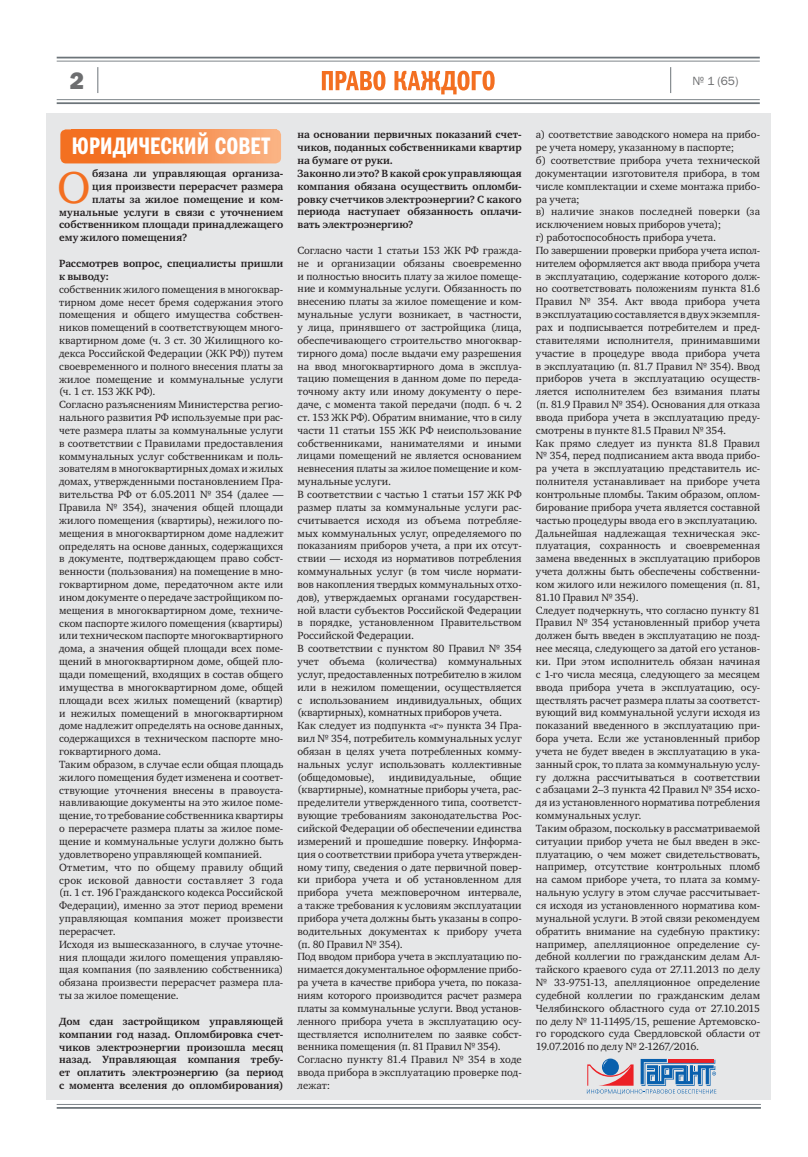
<style>
.page{position:relative;width:808px;height:1157px;background:#fff}
.page>*{position:absolute;margin:0;border:0;box-sizing:border-box;transform-origin:0 0}
.t1{font:45.8px "Charter ITC";color:#f36f21}
.t2{font:24px "Franklin Gothic Demi Cmp ITC";letter-spacing:.005em;color:#fff}
.t3{font:24px "Franklin Gothic Heavy ITC";color:#6d6e70}
.t4{font:12px "Franklin Gothic Book ITC";color:#6d6e70}
.t5{font:10.7px/12.8px "Charter ITC";color:#231f20}
.t6{font:700 10.7px/12.8px "Charter ITC";letter-spacing:.005em;color:#231f20}
</style>
<div class="page">
<svg style="left:57px;top:1104px;width:704px;height:4px"></svg>
<svg style="left:57px;top:57px;width:703px;height:47px"></svg>
<div style="left:46px;top:113px;width:725px;height:987px;background:#e6e7e8"></div>
<svg style="left:60px;top:129px;width:221px;height:34px"></svg>
<div style="left:72px;top:130px;width:205px;height:32px;background:linear-gradient(to right,#f26510,#fab181)"></div>
<svg style="left:587px;top:1059px;width:129px;height:35px"></svg>
<h2 class="t3" style="left:70px;top:72px;width:16px">2</h2>
<p class="t4" style="left:692px;top:76px;width:48px">№ 1 (65)</p>
<h2 class="t2" style="left:72px;top:137px;width:200px">ЮРИДИЧЕСКИЙ СОВЕТ</h2>
<h1 class="t1" style="left:57px;top:170px;width:35px">О</h1>
<p class="t6" style="left:92px;top:167px;width:193px">бязана ли управляющая организа-</p>
<p class="t6" style="left:92px;top:180px;width:193px">ция произвести перерасчет размера</p>
<p class="t6" style="left:92px;top:193px;width:193px">платы за жилое помещение и ком-</p>
<p class="t6" style="left:59px;top:206px;width:226px">мунальные услуги в связи с уточнением</p>
<p class="t6" style="left:59px;top:219px;width:226px">собственником площади принадлежащего</p>
<p class="t6" style="left:59px;top:232px;width:130px">ему жилого помещения?</p>
<p class="t6" style="left:59px;top:257px;width:226px">Рассмотрев вопрос, специалисты пришли к выводу:</p>
<p class="t5" style="left:59px;top:284px;width:226px">собственник жилого помещения в многоквар&shy;тирном доме несет бремя содержания этого помещения и общего имущества собствен&shy;ников помещений в соответствующем много&shy;квартирном доме (ч. 3 ст. 30 Жилищного ко&shy;декса Российской Федерации (ЖК РФ)) путем своевременного и полного внесения платы за жилое помещение и коммунальные услуги (ч. 1 ст. 153 ЖК РФ).<br>Согласно разъяснениям Министерства регио&shy;нального развития РФ используемые при рас&shy;чете размера платы за коммунальные услуги в соответствии с Правилами предоставления коммунальных услуг собственникам и поль&shy;зователям в многоквартирных домах и жилых домах, утвержденными постановлением Пра&shy;вительства РФ от 6.05.2011 № 354 (далее — Правила № 354), значения общей площади жилого помещения (квартиры), нежилого по&shy;мещения в многоквартирном доме надлежит определять на основе данных, содержащихся в документе, подтверждающем право собст&shy;венности (пользования) на помещение в мно&shy;гоквартирном доме, передаточном акте или ином документе о передаче застройщиком по&shy;мещения в многоквартирном доме, техниче&shy;ском паспорте жилого помещения (квартиры) или техническом паспорте многоквартирного дома, а значения общей площади всех поме&shy;щений в многоквартирном доме, общей пло&shy;щади помещений, входящих в состав общего имущества в многоквартирном доме, общей площади всех жилых помещений (квартир) и нежилых помещений в многоквартирном доме надлежит определять на основе данных, содержащихся в техническом паспорте мно&shy;гоквартирного дома.<br>Таким образом, в случае если общая площадь жилого помещения будет изменена и соответ&shy;ствующие уточнения внесены в правоуста&shy;навливающие документы на это жилое поме&shy;щение, то требование собственника квартиры о перерасчете размера платы за жилое поме&shy;щение и коммунальные услуги должно быть удовлетворено управляющей компанией.<br>Отметим, что по общему правилу общий срок исковой давности составляет 3 года (п. 1 ст. 196 Гражданского кодекса Российской Федерации), именно за этот период времени управляющая компания может произвести перерасчет.<br>Исходя из вышесказанного, в случае уточне&shy;ния площади жилого помещения управляю&shy;щая компания (по заявлению собственника) обязана произвести перерасчет размера пла&shy;ты за жилое помещение.</p>
<p class="t6" style="left:59px;top:1015px;width:226px;text-align:justify">Дом сдан застройщиком управляющей компании год назад. Опломбировка счет&shy;чиков электроэнергии произошла месяц назад. Управляющая компания требу&shy;ет оплатить электроэнергию (за период с момента вселения до опломбирования)</p>
<p class="t6" style="left:298px;top:129px;width:226px">на основании первичных показаний счет&shy;чиков, поданных собственниками квартир на бумаге от руки.<br>Законно ли это? В какой срок управляющая компания обязана осуществить опломби&shy;ровку счетчиков электроэнергии? С какого периода наступает обязанность оплачи&shy;вать электроэнергию?</p>
<p class="t5" style="left:298px;top:245px;width:226px">Согласно части 1 статьи 153 ЖК РФ гражда&shy;не и организации обязаны своевременно и полностью вносить плату за жилое помеще&shy;ние и коммунальные услуги. Обязанность по внесению платы за жилое помещение и ком&shy;мунальные услуги возникает, в частности, у лица, принявшего от застройщика (лица, обеспечивающего строительство многоквар&shy;тирного дома) после выдачи ему разрешения на ввод многоквартирного дома в эксплуа&shy;тацию помещения в данном доме по переда&shy;точному акту или иному документу о пере&shy;даче, с момента такой передачи (подп. 6 ч. 2 ст. 153 ЖК РФ). Обратим внимание, что в силу части 11 статьи 155 ЖК РФ неиспользование собственниками, нанимателями и иными лицами помещений не является основанием невнесения платы за жилое помещение и ком&shy;мунальные услуги.<br>В соответствии с частью 1 статьи 157 ЖК РФ размер платы за коммунальные услуги рас&shy;считывается исходя из объема потребляе&shy;мых коммунальных услуг, определяемого по показаниям приборов учета, а при их отсут&shy;ствии — исходя из нормативов потребления коммунальных услуг (в том числе нормати&shy;вов накопления твердых коммунальных отхо&shy;дов), утверждаемых органами государствен&shy;ной власти субъектов Российской Федерации в порядке, установленном Правительством Российской Федерации.<br>В соответствии с пунктом 80 Правил № 354 учет объема (количества) коммунальных услуг, предоставленных потребителю в жилом или в нежилом помещении, осуществляется с использованием индивидуальных, общих (квартирных), комнатных приборов учета.<br>Как следует из подпункта «г» пункта 34 Пра&shy;вил № 354, потребитель коммунальных услуг обязан в целях учета потребленных комму&shy;нальных услуг использовать коллективные (общедомовые),</p>
<p class="t5" style="left:298px;top:771px;width:226px;text-indent:192px">общие (квартирные), комнатные приборы учета, рас&shy;пределители утвержденного типа, соответст&shy;вующие требованиям законодательства Рос&shy;сийской Федерации об обеспечении единства измерений и прошедшие поверку. Информа&shy;ция о соответствии прибора учета утвержден&shy;ному типу, сведения о дате первичной повер&shy;ки прибора учета и об установленном для прибора учета межповерочном интервале, а также требования к условиям эксплуатации прибора учета должны быть указаны в сопро&shy;водительных документах к прибору учета (п. 80 Правил № 354).<br>Под вводом прибора учета в эксплуатацию по&shy;нимается документальное оформление прибо&shy;ра учета в качестве прибора учета, по показа&shy;ниям которого производится расчет размера платы за коммунальные услуги. Ввод установ&shy;ленного прибора учета в эксплуатацию осу&shy;ществляется исполнителем по заявке собст&shy;венника помещения (п. 81 Правил № 354).<br>Согласно пункту 81.4 Правил № 354 в ходе ввода прибора в эксплуатацию проверке под&shy;лежат:</p>
<p class="t5" style="left:389px;top:771px;width:88px">индивидуальные,</p>
<p class="t5" style="left:536px;top:129px;width:226px">а) соответствие заводского номера на прибо&shy;ре учета номеру, указанному в паспорте;<br>б) соответствие прибора учета технической документации изготовителя прибора, в том числе комплектации и схеме монтажа прибо&shy;ра учета;<br>в) наличие знаков последней поверки (за исключением новых приборов учета);<br>г) работоспособность прибора учета.<br>По завершении проверки прибора учета испол&shy;нителем оформляется акт ввода прибора учета в эксплуатацию, содержание которого долж&shy;но соответствовать положениям пункта 81.6<br>Правил № 354. Акт ввода прибора учета в эксплуатациюсоставляется в двух экземпля&shy;рах и подписывается потребителем и пред&shy;ставителями исполнителя, принимавшими участие в процедуре ввода прибора учета в эксплуатацию (п. 81.7 Правил № 354). Ввод приборов учета в эксплуатацию осуществ&shy;ляется исполнителем без взимания платы (п. 81.9 Правил № 354). Основания для отказа ввода прибора учета в эксплуатацию преду&shy;смотрены в пункте 81.5 Правил № 354.<br>Как прямо следует из пункта 81.8 Правил № 354, перед подписанием акта ввода прибо&shy;ра учета в эксплуатацию представитель ис&shy;полнителя устанавливает на приборе учета контрольные пломбы. Таким образом, оплом&shy;бирование прибора учета является составной частью процедуры ввода его в эксплуатацию.<br>Дальнейшая надлежащая техническая экс&shy;плуатация, сохранность и своевременная замена введенных в эксплуатацию приборов учета должны быть обеспечены собственни&shy;ком жилого или нежилого помещения (п. 81, 81.10 Правил № 354).<br>Следует подчеркнуть, что согласно пункту 81<br>Правил № 354 установленный прибор учета должен быть введен в эксплуатацию не позд&shy;нее месяца, следующего за датой его установ&shy;ки. При этом исполнитель обязан начиная с 1-го числа месяца, следующего за месяцем ввода прибора учета в эксплуатацию, осу&shy;ществлять расчет размера платы за соответст&shy;вующий вид коммунальной услуги исходя из показаний введенного в эксплуатацию при&shy;бора учета. Если же установленный прибор учета не будет введен в эксплуатацию в ука&shy;занный срок, то плата за коммунальную услу&shy;гу должна рассчитываться в соответствии с абзацами 2–3 пункта 42 Правил № 354 исхо&shy;дя из установленного норматива потребления коммунальных услуг.<br>Таким образом, поскольку в рассматриваемой ситуации прибор учета не был введен в экс&shy;плуатацию, о чем может свидетельствовать, например, отсутствие контрольных пломб на самом приборе учета, то плата за комму&shy;нальную услугу в этом случае рассчитывает&shy;ся исходя из установленного норматива ком&shy;мунальной услуги. В этой связи рекомендуем обратить внимание на судебную практику: например, апелляционное определение су&shy;дебной коллегии по гражданским делам Ал&shy;тайского краевого суда от 27.11.2013 по делу № 33-9751-13, апелляционное определение судебной коллегии по гражданским делам Челябинского областного суда от 27.10.2015 по делу № 11-11495/15, решение Артемовско&shy;го городского суда Свердловской области от 19.07.2016 по делу № 2-1267/2016.</p>
</div>
